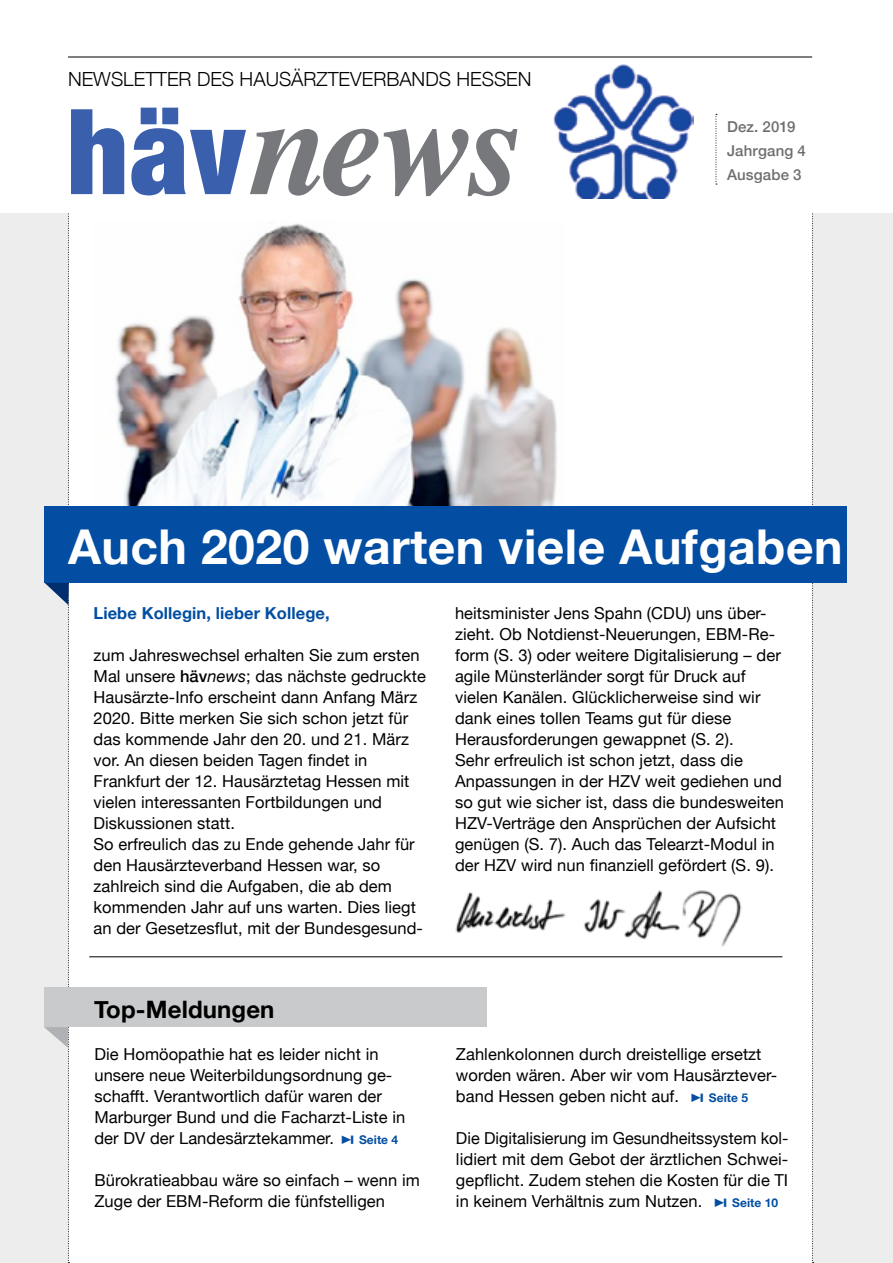
<style>
.page{position:relative;width:893px;height:1263px;background:#fff}
.page>*{position:absolute;margin:0;border:0;box-sizing:border-box;transform-origin:0 0}
.t1{font:italic 700 141.45px "Times";color:#77787b}
.t2{font:700 48px "Helvetica Neue";letter-spacing:.01em;color:#fff}
.t3{font:700 24px "Helvetica Neue";letter-spacing:.005em;color:#000}
.t4{font:300 19.5px "Helvetica Neue";color:#000}
.t5{font:16.5px/21px "Helvetica Neue";letter-spacing:.005em;color:#000}
.t6{font:700 16.5px "Helvetica Neue";letter-spacing:.005em;color:#034ea2}
.t7{font:500 15px/24px "Helvetica Neue";letter-spacing:.01em;color:#6d6e71}
.t8{font:700 12px "Helvetica Neue";letter-spacing:.005em;color:#034ea2}
.s1{font-family:"Helvetica Neue";font-weight:900;font-style:normal;font-stretch:condensed;font-size:118.8px;color:#3a5fac}
.s2{font-weight:500}
.s3{font-style:italic}
</style>
<div class="page">
<div style="left:813px;top:0;width:80px;height:1263px;background:#ededee"></div>
<svg style="left:812px;top:213px;width:2px;height:1050px"></svg>
<div style="left:0;top:0;width:68px;height:1263px;background:#ededee"></div>
<div style="left:0;top:0;width:893px;height:213px;background:#fff"></div>
<hr style="left:68px;top:57px;width:744px;height:1px;background:#000">
<svg style="left:716px;top:114px;width:1px;height:71px"></svg>
<img style="left:553px;top:65px;width:141px;height:134px">
<img style="left:115px;top:223px;width:442px;height:283px">
<div style="left:45px;top:506px;width:802px;height:77px;background:#034ea2"></div>
<hr style="left:89px;top:956px;width:693px;height:1px;background:#000">
<div style="left:44px;top:988px;width:442px;height:39px;background:#c9cacc"></div>
<svg style="left:44px;top:56px;width:25px;height:1207px"></svg>
<img style="left:455px;top:890px;width:287px;height:57px">
<p class="t4" style="left:68px;top:63px;width:462px">NEWSLETTER DES HAUSÄRZTEVERBANDS HESSEN</p>
<h1 class="t1" style="left:67px;top:14px;width:455px"><span class="s1">häv</span>news</h1>
<p class="t7" style="left:727px;top:114px;width:80px">Dez. 2019<br>Jahrgang 4<br>Ausgabe 3</p>
<h2 class="t2" style="left:68px;top:509px;width:776px">Auch 2020 warten viele Aufgaben</h2>
<p class="t6" style="left:94px;top:600px;width:238px">Liebe Kollegin, lieber Kollege,</p>
<p class="t5" style="left:94px;top:645px;width:334px">zum Jahreswechsel erhalten Sie zum ersten Mal unsere <span class="s2">häv</span><span class="s3">news</span>; das nächste gedruckte Hausärzte-Info erscheint dann Anfang März 2020. Bitte merken Sie sich schon jetzt für das kommende Jahr den 20. und 21. März vor. An diesen beiden Tagen findet in Frankfurt der 12. Hausärztetag Hessen mit vielen interessanten Fortbildungen und Diskussionen statt.<br>So erfreulich das zu Ende gehende Jahr für den Hausärzteverband Hessen war, so zahlreich sind die Aufgaben, die ab dem kommenden Jahr auf uns warten. Dies liegt an der Gesetzesflut, mit der Bundesgesund-</p>
<h3 class="t3" style="left:94px;top:990px;width:182px">Top-Meldungen</h3>
<p class="t5" style="left:94px;top:1044px;width:312px">Die Homöopathie hat es leider nicht in unsere neue Weiterbildungsordnung ge&shy;schafft. Verantwortlich dafür waren der Marburger Bund und die Facharzt-Liste in der DV der Landesärztekammer.</p>
<p class="t8" style="left:359px;top:1130px;width:41px">Seite 4</p>
<p class="t5" style="left:94px;top:1170px;width:327px">Bürokratieabbau wäre so einfach – wenn im<br>Zuge der EBM-Reform die fünfstelligen</p>
<p class="t5" style="left:455px;top:603px;width:330px">heitsminister Jens Spahn (CDU) uns über&shy;zieht. Ob Notdienst-Neuerungen, EBM-Re&shy;form (S. 3) oder weitere Digitalisierung – der agile Münsterländer sorgt für Druck auf vielen Kanälen. Glücklicherweise sind wir dank eines tollen Teams gut für diese Herausforderungen gewappnet (S. 2).<br>Sehr erfreulich ist schon jetzt, dass die Anpassungen in der HZV weit gediehen und so gut wie sicher ist, dass die bundesweiten HZV-Verträge den Ansprüchen der Aufsicht genügen (S. 7). Auch das Telearzt-Modul in der HZV wird nun finanziell gefördert (S. 9).</p>
<p class="t5" style="left:456px;top:1044px;width:323px">Zahlenkolonnen durch dreistellige ersetzt worden wären. Aber wir vom Hausärztever&shy;band Hessen geben nicht auf.</p>
<p class="t8" style="left:709px;top:1088px;width:41px">Seite 5</p>
<p class="t5" style="left:456px;top:1128px;width:334px;text-align:justify">Die Digitalisierung im Gesundheitssystem kol&shy;lidiert mit dem Gebot der ärztlichen Schwei&shy;gepflicht. Zudem stehen die Kosten für die TI in keinem Verhältnis zum Nutzen.</p>
<p class="t8" style="left:732px;top:1193px;width:47px">Seite 10</p>
</div>
